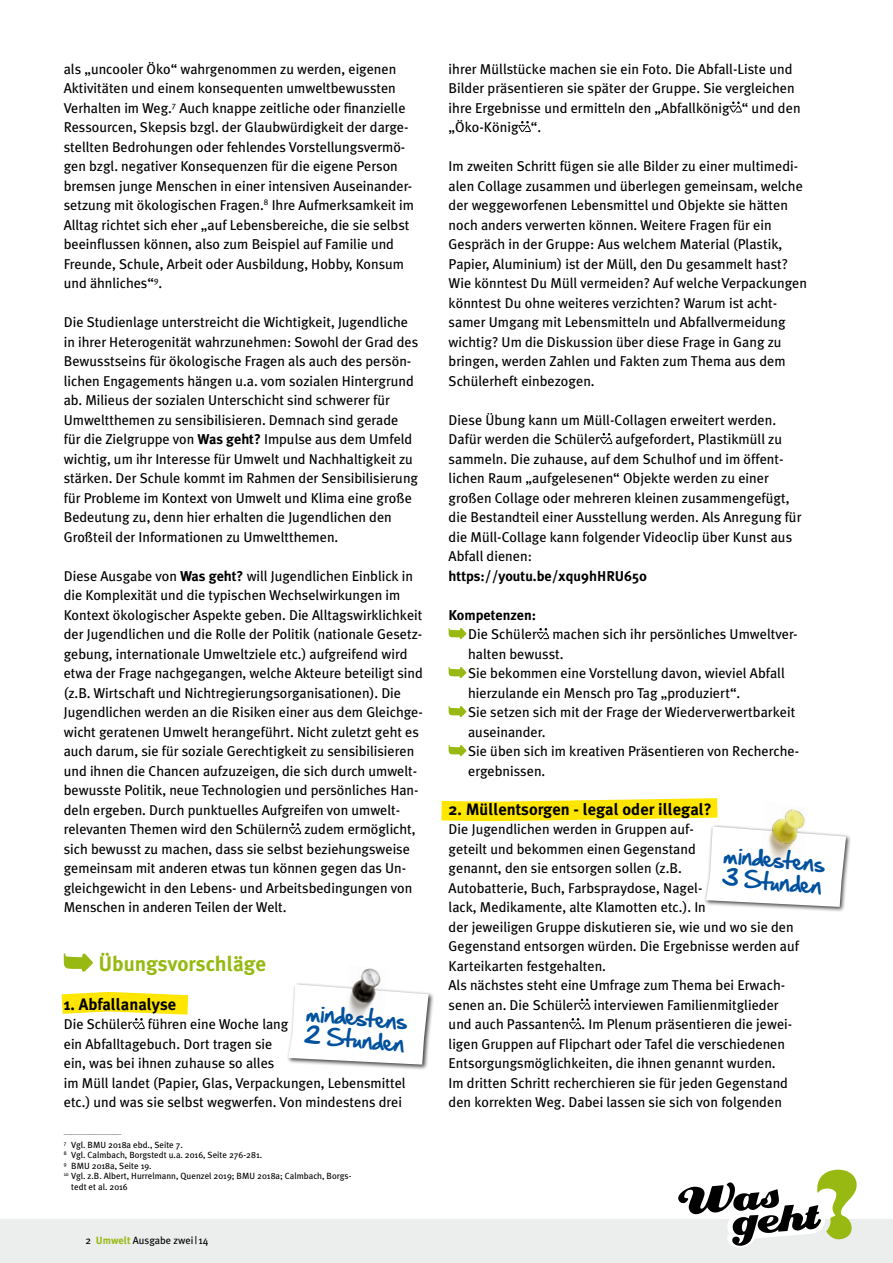
<style>
.page{position:relative;width:893px;height:1263px;background:#fff}
.page>*{position:absolute;margin:0;border:0;box-sizing:border-box;transform-origin:0 0}
.t1{font:700 21px "Meta Plus";color:#97b911}
.t2{font:20.7px "Hand Of Sean";color:#00519e}
.t3{font:700 16.5px "Meta Plus";color:#000}
.t4{font:14.25px/19.5px "Meta Plus";color:#000}
.t5{font:700 14.25px "Meta Plus";color:#000}
.t6{font:10.5px "Meta Plus";color:#000}
.t7{font:9px/10.5px "Meta Plus";color:#000}
.t8{font:5.25px "Meta Plus";color:#000}
.s1{font-weight:700}
.s2{font-weight:700;color:#97b911}
</style>
<div class="page">
<div style="left:0;top:1219px;width:893px;height:44px;background:#eceded"></div>
<svg style="left:678px;top:1169px;width:179px;height:79px"></svg>
<svg style="left:289px;top:823px;width:12px;height:11px"></svg>
<svg style="left:64px;top:953px;width:29px;height:19px"></svg>
<svg style="left:61px;top:991px;width:128px;height:38px"></svg>
<svg style="left:729px;top:101px;width:13px;height:12px"></svg>
<svg style="left:518px;top:121px;width:13px;height:11px"></svg>
<svg style="left:600px;top:433px;width:12px;height:11px"></svg>
<svg style="left:449px;top:628px;width:17px;height:11px"></svg>
<svg style="left:537px;top:628px;width:12px;height:11px"></svg>
<svg style="left:449px;top:667px;width:17px;height:11px"></svg>
<svg style="left:449px;top:706px;width:17px;height:11px"></svg>
<svg style="left:449px;top:745px;width:17px;height:11px"></svg>
<svg style="left:578px;top:998px;width:12px;height:12px"></svg>
<svg style="left:569px;top:1018px;width:12px;height:11px"></svg>
<div style="left:286px;top:982px;width:148px;height:88px;background:#000;opacity:.75"></div>
<svg style="left:288px;top:984px;width:141px;height:80px"></svg>
<img style="left:344px;top:968px;width:44px;height:63px">
<div style="left:703px;top:824px;width:148px;height:88px;background:#000;opacity:.75"></div>
<svg style="left:441px;top:798px;width:405px;height:109px"></svg>
<img style="left:760px;top:801px;width:48px;height:67px">
<p class="t4" style="left:64px;top:59px;width:352px">als „uncooler Öko“ wahrgenommen zu werden, eigenen Aktivitäten und einem konsequenten umweltbewussten Verhalten im Weg.<sup>7</sup> Auch knappe zeitliche oder finanzielle Ressourcen, Skepsis bzgl. der Glaubwürdigkeit der darge&shy;stellten Bedrohungen oder fehlendes Vorstellungsvermö&shy;gen bzgl. negativer Konsequenzen für die eigene Person bremsen junge Menschen in einer intensiven Auseinander&shy;setzung mit ökologischen Fragen.<sup>8</sup> Ihre Aufmerksamkeit im Alltag richtet sich eher „auf Lebensbereiche, die sie selbst beeinflussen können, also zum Beispiel auf Familie und Freunde, Schule, Arbeit oder Ausbildung, Hobby, Konsum und ähnliches“<sup>9</sup>.</p>
<p class="t4" style="left:64px;top:312px;width:356px">Die Studienlage unterstreicht die Wichtigkeit, Jugendliche in ihrer Heterogenität wahrzunehmen: Sowohl der Grad des Bewusstseins für ökologische Fragen als auch des persön&shy;lichen Engagements hängen u.a. vom sozialen Hintergrund ab. Milieus der sozialen Unterschicht sind schwerer für Umweltthemen zu sensibilisieren. Demnach sind gerade für die Zielgruppe von <span class="s1">Was geht?</span> Impulse aus dem Umfeld wichtig, um ihr Interesse für Umwelt und Nachhaltigkeit zu stärken. Der Schule kommt im Rahmen der Sensibilisierung für Probleme im Kontext von Umwelt und Klima eine große Bedeutung zu, denn hier erhalten die Jugendlichen den Großteil der Informationen zu Umweltthemen.</p>
<p class="t4" style="left:64px;top:566px;width:361px">Diese Ausgabe von <span class="s1">Was geht?</span> will Jugendlichen Einblick in die Komplexität und die typischen Wechselwirkungen im Kontext ökologischer Aspekte geben. Die Alltagswirklichkeit der Jugendlichen und die Rolle der Politik (nationale Gesetz&shy;gebung, internationale Umweltziele etc.) aufgreifend wird etwa der Frage nachgegangen, welche Akteure beteiligt sind (z.B. Wirtschaft und Nichtregierungsorganisationen). Die Jugendlichen werden an die Risiken einer aus dem Gleichge&shy;wicht geratenen Umwelt herangeführt. Nicht zuletzt geht es auch darum, sie für soziale Gerechtigkeit zu sensibilisieren und ihnen die Chancen aufzuzeigen, die sich durch umwelt&shy;bewusste Politik, neue Technologien und persönliches Han&shy;deln ergeben. Durch punktuelles Aufgreifen von umwelt&shy;relevanten Themen wird den Schülern zudem ermöglicht, sich bewusst zu machen, dass sie selbst beziehungsweise gemeinsam mit anderen etwas tun können gegen das Un&shy;gleichgewicht in den Lebens- und Arbeitsbedingungen von Menschen in anderen Teilen der Welt.</p>
<p class="t1" style="left:98px;top:951px;width:169px">Übungsvorschläge</p>
<p class="t3" style="left:64px;top:994px;width:114px">1. Abfallanalyse</p>
<p class="t4" style="left:64px;top:1014px;width:343px">Die Schüler führen eine Woche lang<br>ein Abfalltagebuch. Dort tragen sie<br>ein, was bei ihnen zuhause so alles<br>im Müll landet (Papier, Glas, Verpackungen, Lebensmittel etc.) und was sie selbst wegwerfen. Von mindestens drei</p>
<p class="t2" style="left:308px;top:994px;width:102px;rotate:5deg">mindestens</p>
<p class="t2" style="left:307px;top:1016px;width:101px;rotate:5deg">2 Stunden</p>
<p class="t8" style="left:64px;top:1129px;width:59px">______________________</p>
<p class="t7" style="left:64px;top:1139px;width:121px"><sup>7</sup> Vgl. BMU 2018a ebd., Seite 7.</p>
<p class="t7" style="left:64px;top:1150px;width:200px"><sup>8</sup> Vgl. Calmbach, Borgstedt u.a. 2016, Seite 276-281.</p>
<p class="t7" style="left:64px;top:1160px;width:89px"><sup>9</sup> BMU 2018a, Seite 19.</p>
<p class="t7" style="left:71px;top:1171px;width:282px;text-indent:-8px"><sup>10</sup> Vgl. z.B. Albert, Hurrelmann, Quenzel 2019; BMU 2018a; Calmbach, Borgs&shy;tedt et al. 2016</p>
<p class="t6" style="left:85px;top:1234px;width:124px">2 <span class="s2">Umwelt</span> Ausgabe zwei | 14</p>
<p class="t4" style="left:449px;top:59px;width:353px">ihrer Müllstücke machen sie ein Foto. Die Abfall-Liste und Bilder präsentieren sie später der Gruppe. Sie vergleichen ihre Ergebnisse und ermitteln den „Abfallkönig “ und den „Öko-König “.</p>
<p class="t4" style="left:449px;top:156px;width:360px">Im zweiten Schritt fügen sie alle Bilder zu einer multimedi&shy;alen Collage zusammen und überlegen gemeinsam, welche der weggeworfenen Lebensmittel und Objekte sie hätten noch anders verwerten können. Weitere Fragen für ein Gespräch in der Gruppe: Aus welchem Material (Plastik, Papier, Aluminium) ist der Müll, den Du gesammelt hast?<br>Wie könntest Du Müll vermeiden? Auf welche Verpackungen könntest Du ohne weiteres verzichten? Warum ist acht&shy;samer Umgang mit Lebensmitteln und Abfallvermeidung wichtig? Um die Diskussion über diese Frage in Gang zu bringen, werden Zahlen und Fakten zum Thema aus dem Schülerheft einbezogen.</p>
<p class="t4" style="left:449px;top:410px;width:354px">Diese Übung kann um Müll-Collagen erweitert werden.<br>Dafür werden die Schüler aufgefordert, Plastikmüll zu sammeln. Die zuhause, auf dem Schulhof und im öffent&shy;lichen Raum „aufgelesenen“ Objekte werden zu einer großen Collage oder mehreren kleinen zusammengefügt, die Bestandteil einer Ausstellung werden. Als Anregung für die Müll-Collage kann folgender Videoclip über Kunst aus Abfall dienen:<br><span class="s1">https://youtu.be/xqu9hHRU650</span></p>
<p class="t5" style="left:449px;top:606px;width:89px">Kompetenzen:</p>
<p class="t4" style="left:468px;top:624px;width:331px">Die Schüler machen sich ihr persönliches Umweltver&shy;halten bewusst.</p>
<p class="t4" style="left:468px;top:663px;width:318px">Sie bekommen eine Vorstellung davon, wieviel Abfall hierzulande ein Mensch pro Tag „produziert“.</p>
<p class="t4" style="left:468px;top:702px;width:329px">Sie setzen sich mit der Frage der Wiederverwertbarkeit auseinander.</p>
<p class="t4" style="left:468px;top:741px;width:333px">Sie üben sich im kreativen Präsentieren von Recherche&shy;ergebnissen.</p>
<p class="t3" style="left:449px;top:799px;width:265px">2. Müllentsorgen - legal oder illegal?</p>
<p class="t4" style="left:449px;top:819px;width:352px">Die Jugendlichen werden in Gruppen auf-<br>geteilt und bekommen einen Gegenstand<br>genannt, den sie entsorgen sollen (z.B.<br>Autobatterie, Buch, Farbspraydose, Nagel-<br>lack, Medikamente, alte Klamotten etc.). In<br>der jeweiligen Gruppe diskutieren sie, wie und wo sie den Gegenstand entsorgen würden. Die Ergebnisse werden auf Karteikarten festgehalten.</p>
<p class="t4" style="left:449px;top:975px;width:345px">Als nächstes steht eine Umfrage zum Thema bei Erwach&shy;senen an. Die Schüler interviewen Familienmitglieder und auch Passanten . Im Plenum präsentieren die jewei&shy;ligen Gruppen auf Flipchart oder Tafel die verschiedenen Entsorgungsmöglichkeiten, die ihnen genannt wurden.<br>Im dritten Schritt recherchieren sie für jeden Gegenstand den korrekten Weg. Dabei lassen sie sich von folgenden</p>
<p class="t2" style="left:726px;top:836px;width:102px;rotate:5deg">mindestens</p>
<p class="t2" style="left:724px;top:858px;width:101px;rotate:5deg">3 Stunden</p>
</div>
